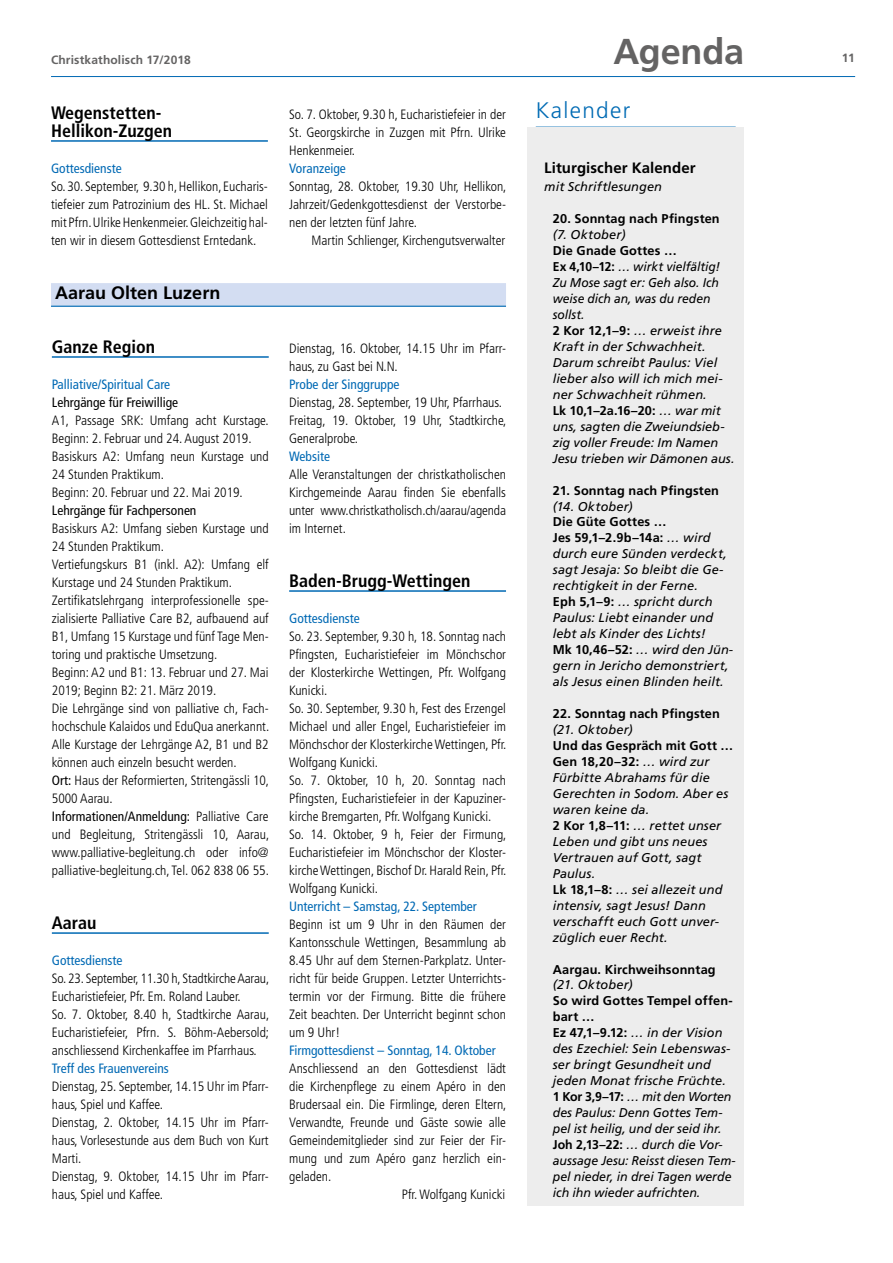
<style>
.page{position:relative;width:893px;height:1263px;background:#fff}
.page>*{position:absolute;margin:0;border:0;box-sizing:border-box;transform-origin:0 0}
.t1{font:700 36px "Frutiger LT Std";letter-spacing:-.005em;color:#646363}
.t2{font:300 22.5px "Frutiger LT Std";letter-spacing:.06em;color:#006bb4}
.t3{font:700 condensed 18px/18px "Frutiger LT Std";color:#000}
.t4{font:700 18px "Frutiger LT Std";color:#000}
.t5{font:700 15px "Frutiger LT Std";letter-spacing:.005em;color:#000}
.t6{font:300 condensed 13.5px/18px "Frutiger LT Std";color:#000}
.t7{font:condensed 13.5px "Frutiger LT Std";color:#0069b4}
.t8{font:condensed 13.5px "Frutiger LT Std";color:#000}
.t9{font:italic 12.75px/15.9px "Frutiger LT Std";letter-spacing:.005em;color:#000}
.t10{font:italic 12.75px/15.9px "Frutiger LT Std";letter-spacing:.005em;color:#000;scale:.95 1}
.t11{font:700 12.75px "Frutiger LT Std";letter-spacing:.015em;color:#000}
.t12{font:700 12px "Frutiger LT Std";letter-spacing:.015em;color:#646363}
.s1{font-weight:400}
.s2{font-weight:700;font-style:normal}
</style>
<div class="page">
<hr style="left:51px;top:76px;width:804px;height:1px;background:#0069b4">
<hr style="left:536px;top:127px;width:200px;height:1px;background:#006bb4">
<div style="left:527px;top:128px;width:217px;height:1078px;background:#ededed"></div>
<hr style="left:289px;top:590px;width:217px;height:2px;background:#0069b4">
<hr style="left:52px;top:356px;width:217px;height:2px;background:#0069b4">
<hr style="left:52px;top:932px;width:217px;height:2px;background:#0069b4">
<div style="left:51px;top:283px;width:455px;height:23px;background:#d3ddf2"></div>
<hr style="left:51px;top:306px;width:455px;height:1px;background:#0069b4">
<hr style="left:51px;top:140px;width:217px;height:2px;background:#0069b4">
<p class="t12" style="left:51px;top:53px;width:141px">Christkatholisch 17/2018</p>
<h1 class="t1" style="left:613px;top:30px;width:132px">Agenda</h1>
<p class="t12" style="left:842px;top:51px;width:14px">11</p>
<h3 class="t3" style="left:51px;top:104px;width:123px">Wegenstetten-<br>Hellikon-Zuzgen</h3>
<p class="t7" style="left:51px;top:161px;width:72px">Gottesdienste</p>
<p class="t6" style="left:51px;top:178px;width:218px;text-align:justify">So. 30. September, 9.30 h, Hellikon, Eucharis&shy;tiefeier zum Patrozinium des HL. St. Michael mit Pfrn. Ulrike Henkenmeier. Gleichzeitig hal&shy;ten wir in diesem Gottesdienst Erntedank.</p>
<h3 class="t4" style="left:55px;top:282px;width:167px">Aarau Olten Luzern</h3>
<h3 class="t3" style="left:52px;top:338px;width:105px">Ganze Region</h3>
<p class="t7" style="left:52px;top:377px;width:120px">Palliative/Spiritual Care</p>
<p class="t8" style="left:52px;top:395px;width:128px">Lehrgänge für Freiwillige</p>
<p class="t6" style="left:52px;top:412px;width:218px">A1, Passage SRK: Umfang acht Kurstage.<br>Beginn: 2. Februar und 24. August 2019.<br>Basiskurs A2: Umfang neun Kurstage und 24 Stunden Praktikum.<br>Beginn: 20. Februar und 22. Mai 2019.</p>
<p class="t8" style="left:52px;top:503px;width:146px">Lehrgänge für Fachpersonen</p>
<p class="t6" style="left:52px;top:520px;width:219px">Basiskurs A2: Umfang sieben Kurstage und 24 Stunden Praktikum.<br>Vertiefungskurs B1 (inkl. A2): Umfang elf Kurstage und 24 Stunden Praktikum.<br>Zertifikatslehrgang interprofessionelle spe&shy;zialisierte Palliative Care B2, aufbauend auf B1, Umfang 15 Kurstage und fünf Tage Men&shy;toring und praktische Umsetzung.<br>Beginn: A2 und B1: 13. Februar und 27. Mai 2019; Beginn B2: 21. März 2019.<br>Die Lehrgänge sind von palliative ch, Fach&shy;hochschule Kalaidos und EduQua anerkannt.<br>Alle Kurstage der Lehrgänge A2, B1 und B2 können auch einzeln besucht werden.<br><span class="s1">Ort:</span> Haus der Reformierten, Stritengässli 10, 5000 Aarau.<br><span class="s1">Informationen/Anmeldung:</span> Palliative Care und Begleitung, Stritengässli 10, Aarau, www.palliative-begleitung.ch oder info@ palliative-begleitung.ch, Tel. 062 838 06 55.</p>
<h3 class="t3" style="left:52px;top:914px;width:46px">Aarau</h3>
<p class="t7" style="left:52px;top:953px;width:72px">Gottesdienste</p>
<p class="t6" style="left:52px;top:970px;width:219px">So. 23. September, 11.30 h, Stadtkirche Aarau, Eucharistiefeier, Pfr. Em. Roland Lauber.<br>So. 7. Oktober, 8.40 h, Stadtkirche Aarau, Eucharistiefeier, Pfrn. S. Böhm-Aebersold; anschliessend Kirchenkaffee im Pfarrhaus.</p>
<p class="t7" style="left:52px;top:1061px;width:119px">Treff des Frauenvereins</p>
<p class="t6" style="left:52px;top:1078px;width:218px">Dienstag, 25. September, 14.15 Uhr im Pfarr&shy;haus, Spiel und Kaffee.<br>Dienstag, 2. Oktober, 14.15 Uhr im Pfarr&shy;haus, Vorlesestunde aus dem Buch von Kurt<br>Marti.<br>Dienstag, 9. Oktober, 14.15 Uhr im Pfarr&shy;haus, Spiel und Kaffee.</p>
<p class="t6" style="left:289px;top:106px;width:218px;text-align:justify">So. 7. Oktober, 9.30 h, Eucharistiefeier in der St. Georgskirche in Zuzgen mit Pfrn. Ulrike Henkenmeier.</p>
<p class="t7" style="left:289px;top:161px;width:58px">Voranzeige</p>
<p class="t6" style="left:289px;top:178px;width:219px;text-align:justify">Sonntag, 28. Oktober, 19.30 Uhr, Hellikon, Jahrzeit/Gedenkgottesdienst der Verstorbe&shy;nen der letzten fünf Jahre.</p>
<p class="t6" style="left:312px;top:232px;width:195px">Martin Schlienger, Kirchengutsverwalter</p>
<p class="t6" style="left:289px;top:340px;width:218px">Dienstag, 16. Oktober, 14.15 Uhr im Pfarr&shy;haus, zu Gast bei N.N.</p>
<p class="t7" style="left:289px;top:377px;width:112px">Probe der Singgruppe</p>
<p class="t6" style="left:289px;top:394px;width:219px">Dienstag, 28. September, 19 Uhr, Pfarrhaus.<br>Freitag, 19. Oktober, 19 Uhr, Stadtkirche,<br>Generalprobe.</p>
<p class="t7" style="left:289px;top:449px;width:42px">Website</p>
<p class="t6" style="left:289px;top:466px;width:218px;text-align:justify">Alle Veranstaltungen der christkatholischen Kirchgemeinde Aarau finden Sie ebenfalls unter www.christkatholisch.ch/aarau/agenda im Internet.</p>
<h3 class="t3" style="left:289px;top:572px;width:183px">Baden-Brugg-Wettingen</h3>
<p class="t7" style="left:289px;top:611px;width:72px">Gottesdienste</p>
<p class="t6" style="left:289px;top:628px;width:219px">So. 23. September, 9.30 h, 18. Sonntag nach Pfingsten, Eucharistiefeier im Mönchschor der Klosterkirche Wettingen, Pfr. Wolfgang Kunicki.<br>So. 30. September, 9.30 h, Fest des Erzengel Michael und aller Engel, Eucharistiefeier im Mönchschor der Klosterkirche Wettingen, Pfr.<br>Wolfgang Kunicki.<br>So. 7. Oktober, 10 h, 20. Sonntag nach Pfingsten, Eucharistiefeier in der Kapuziner&shy;kirche Bremgarten, Pfr. Wolfgang Kunicki.<br>So. 14. Oktober, 9 h, Feier der Firmung, Eucharistiefeier im Mönchschor der Kloster&shy;kirche Wettingen, Bischof Dr. Harald Rein, Pfr.<br>Wolfgang Kunicki.</p>
<p class="t7" style="left:289px;top:899px;width:189px">Unterricht – Samstag, 22. September</p>
<p class="t6" style="left:289px;top:916px;width:218px;text-align:justify">Beginn ist um 9 Uhr in den Räumen der Kantonsschule Wettingen, Besammlung ab 8.45 Uhr auf dem Sternen-Parkplatz. Unter&shy;richt für beide Gruppen. Letzter Unterrichts&shy;termin vor der Firmung. Bitte die frühere Zeit beachten. Der Unterricht beginnt schon um 9 Uhr!</p>
<p class="t7" style="left:289px;top:1043px;width:208px">Firmgottesdienst – Sonntag, 14. Oktober</p>
<p class="t6" style="left:289px;top:1060px;width:218px">Anschliessend an den Gottesdienst lädt</p>
<p class="t6" style="left:289px;top:1078px;width:218px">die Kirchenpflege zu einem Apéro in den</p>
<p class="t6" style="left:289px;top:1096px;width:219px">Brudersaal ein. Die Firmlinge, deren Eltern,</p>
<p class="t6" style="left:289px;top:1114px;width:218px">Verwandte, Freunde und Gäste sowie alle</p>
<p class="t6" style="left:289px;top:1132px;width:218px">Gemeindemitglieder sind zur Feier der Fir-</p>
<p class="t6" style="left:289px;top:1150px;width:218px">mung und zum Apéro ganz herzlich ein-</p>
<p class="t6" style="left:289px;top:1168px;width:44px">geladen.</p>
<p class="t6" style="left:402px;top:1186px;width:105px">Pfr. Wolfgang Kunicki</p>
<h2 class="t2" style="left:536px;top:98px;width:96px">Kalender</h2>
<p class="t5" style="left:544px;top:159px;width:153px">Liturgischer Kalender</p>
<p class="t9" style="left:544px;top:179px;width:119px">mit Schriftlesungen</p>
<p class="t11" style="left:553px;top:211px;width:168px">20. Sonntag nach Pfingsten</p>
<p class="t9" style="left:553px;top:227px;width:74px">(7. Oktober)</p>
<p class="t10" style="left:553px;top:243px;width:193px"><span class="s2">Die Gnade Gottes …<br>Ex 4,10–12:</span> … wirkt vielfältig!<br>Zu Mose sagt er: Geh also. Ich weise dich an, was du reden sollst.<br><span class="s2">2 Kor 12,1–9:</span> … erweist ihre<br>Kraft in der Schwachheit.<br>Darum schreibt Paulus: Viel lieber also will ich mich mei&shy;ner Schwachheit rühmen.<br><span class="s2">Lk 10,1–2a.16–20:</span> … war mit uns, sagten die Zweiundsieb&shy;zig voller Freude: Im Namen<br>Jesu trieben wir Dämonen aus.</p>
<p class="t11" style="left:553px;top:483px;width:168px">21. Sonntag nach Pfingsten</p>
<p class="t9" style="left:553px;top:498px;width:82px">(14. Oktober)</p>
<p class="t9" style="left:553px;top:514px;width:182px"><span class="s2">Die Güte Gottes …<br>Jes 59,1–2.9b–14a:</span> … wird durch eure Sünden verdeckt, sagt Jesaja: So bleibt die Ge&shy;rechtigkeit in der Ferne.<br><span class="s2">Eph 5,1–9:</span> … spricht durch<br>Paulus: Liebt einander und lebt als Kinder des Lichts!<br><span class="s2">Mk 10,46–52:</span> … wird den Jün&shy;gern in Jericho demonstriert, als Jesus einen Blinden heilt.</p>
<p class="t11" style="left:553px;top:706px;width:169px">22. Sonntag nach Pfingsten</p>
<p class="t9" style="left:553px;top:722px;width:81px">(21. Oktober)</p>
<p class="t9" style="left:553px;top:738px;width:182px"><span class="s2">Und das Gespräch mit Gott …<br>Gen 18,20–32:</span> … wird zur<br>Fürbitte Abrahams für die<br>Gerechten in Sodom. Aber es waren keine da.<br><span class="s2">2 Kor 1,8–11:</span> … rettet unser<br>Leben und gibt uns neues<br>Vertrauen auf Gott, sagt<br>Paulus.<br><span class="s2">Lk 18,1–8:</span> … sei allezeit und intensiv, sagt Jesus! Dann verschafft euch Gott unver&shy;züglich euer Recht.</p>
<p class="t11" style="left:553px;top:961px;width:164px">Aargau. Kirchweihsonntag</p>
<p class="t9" style="left:553px;top:977px;width:81px">(21. Oktober)</p>
<p class="t9" style="left:553px;top:993px;width:184px"><span class="s2">So wird Gottes Tempel offen&shy;bart …<br>Ez 47,1–9.12:</span> … in der Vision des Ezechiel: Sein Lebenswas&shy;ser bringt Gesundheit und jeden Monat frische Früchte.<br><span class="s2">1 Kor 3,9–17:</span> … mit den Worten des Paulus: Denn Gottes Tem&shy;pel ist heilig, und der seid ihr.<br><span class="s2">Joh 2,13–22:</span> … durch die Vor&shy;aussage Jesu: Reisst diesen Tem&shy;pel nieder, in drei Tagen werde ich ihn wieder aufrichten.</p>
</div>
